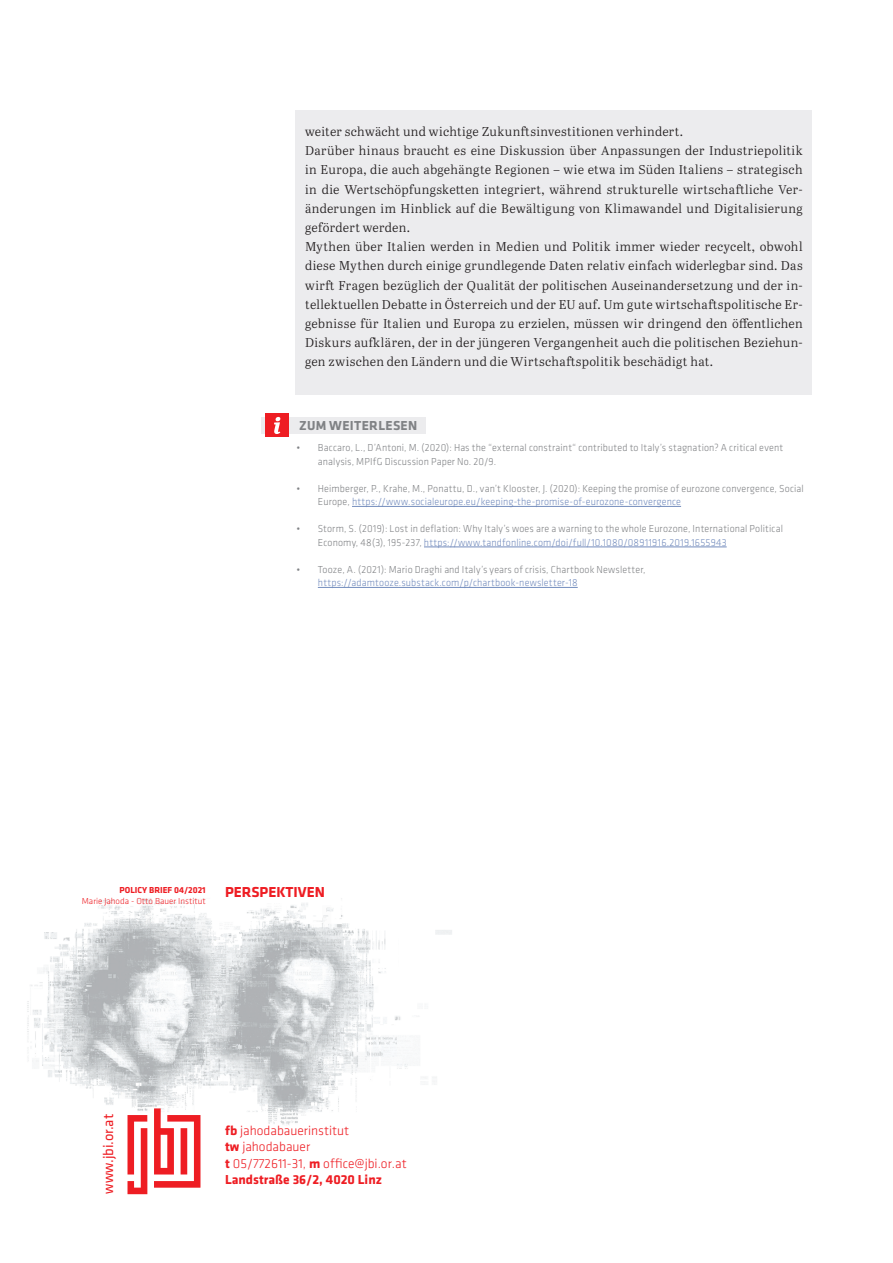
<style>
.page{position:relative;width:893px;height:1263px;background:#fff}
.page>*{position:absolute;margin:0;border:0;box-sizing:border-box;transform-origin:0 0}
.t1{font:700 15px "Klavika";color:#ee1d23}
.t2{font:14.7px "Klavika";color:#ee1d23}
.t3{font:300 13.5px/16.2px "Klavika";color:#ee1d23}
.t4{font:700 13.5px "Klavika";letter-spacing:.02em;color:#808285}
.t5{font:12.75px/19.2px "Abril Text Lt";letter-spacing:.025em;color:#231f20}
.t6{font:300 10.5px/13.5px "Klavika";letter-spacing:.015em;color:#808285;scale:.96 1}
.t7{font:300 10.5px "Klavika";letter-spacing:.01em;color:#738cbd;scale:.96 1}
.t8{font:300 9px "Klavika";color:#ee1d23}
.t9{font:700 9px "Klavika";color:#ee1d23}
.s1{color:#738cbd}
.s2{font-weight:700}
</style>
<div class="page">
<div style="left:296px;top:111px;width:516px;height:491px;background:#ececee"></div>
<div style="left:238px;top:395px;width:583px;height:259px;background:#fff"></div>
<div style="left:261px;top:417px;width:164px;height:16px;background:#ececee"></div>
<div style="left:266px;top:414px;width:23px;height:23px;background:#ee1d23"></div>
<svg style="left:274px;top:417px;width:6px;height:17px"></svg>
<hr style="left:352px;top:506px;width:329px;height:1px;background:#738cbd">
<hr style="left:424px;top:547px;width:303px;height:1px;background:#738cbd">
<hr style="left:318px;top:587px;width:260px;height:1px;background:#738cbd">
<img style="left:27px;top:898px;width:425px;height:231px">
<svg style="left:154px;top:1108px;width:46px;height:80px"></svg>
<svg style="left:127px;top:1115px;width:20px;height:79px"></svg>
<p class="t5" style="left:305px;top:121px;width:499px">weiter schwächt und wichtige Zukunftsinvestitionen verhindert.<br>Darüber hinaus braucht es eine Diskussion über Anpassungen der Industriepolitik in Europa, die auch abgehängte Regionen – wie etwa im Süden Italiens – strategisch in die Wertschöpfungsketten integriert, während strukturelle wirtschaftliche Ver&shy;änderungen im Hinblick auf die Bewältigung von Klimawandel und Digitalisierung gefördert werden.<br>Mythen über Italien werden in Medien und Politik immer wieder recycelt, obwohl diese Mythen durch einige grundlegende Daten relativ einfach widerlegbar sind. Das wirft Fragen bezüglich der Qualität der politischen Auseinandersetzung und der in&shy;tellektuellen Debatte in Österreich und der EU auf. Um gute wirtschaftspolitische Er&shy;gebnisse für Italien und Europa zu erzielen, müssen wir dringend den öffentlichen Diskurs aufklären, der in der jüngeren Vergangenheit auch die politischen Beziehun&shy;gen zwischen den Ländern und die Wirtschaftspolitik beschädigt hat.</p>
<p class="t4" style="left:299px;top:418px;width:119px">ZUM WEITERLESEN</p>
<p class="t6" style="left:318px;top:441px;width:486px;text-indent:-21px">• Baccaro, L., D’Antoni, M. (2020): Has the “external constraint“ contributed to Italy’s stagnation? A critical event analysis, MPIfG Discussion Paper No. 20/9.</p>
<p class="t6" style="left:318px;top:481px;width:508px;text-indent:-21px">• Heimberger, P., Krahe, M., Ponattu, D., van’t Klooster, J. (2020): Keeping the promise of eurozone convergence, Social<br>Europe, <span class="s1">https://www.socialeurope.eu/keeping-the-promise-of-eurozone-convergence</span></p>
<p class="t6" style="left:318px;top:522px;width:486px;text-indent:-21px">• Storm, S. (2019): Lost in deflation: Why Italy’s woes are a warning to the whole Eurozone, International Political<br>Economy, 48(3), 195-237, <span class="s1">https://www.tandfonline.com/doi/full/10.1080/08911916.2019.1655943</span></p>
<p class="t6" style="left:297px;top:562px;width:365px">• Tooze, A. (2021): Mario Draghi and Italy’s years of crisis, Chartbook Newsletter,</p>
<p class="t7" style="left:318px;top:577px;width:272px">https://adamtooze.substack.com/p/chartbook-newsletter-18</p>
<p class="t9" style="left:120px;top:885px;width:88px">POLICY BRIEF 04/2021</p>
<p class="t1" style="left:225px;top:884px;width:101px">PERSPEKTIVEN</p>
<p class="t8" style="left:82px;top:896px;width:125px">Marie Jahoda - Otto Bauer Institut</p>
<p class="t2" style="left:100px;top:1194px;width:82px;rotate:-90deg">www.jbi.or.at</p>
<p class="t3" style="left:225px;top:1123px;width:183px"><span class="s2">fb</span> jahodabauerinstitut<br><span class="s2">tw</span> jahodabauer<br><span class="s2">t</span> 05/772611-31, <span class="s2">m</span> office@jbi.or.at<br><span class="s2">Landstraße 36/2, 4020 Linz</span></p>
</div>
